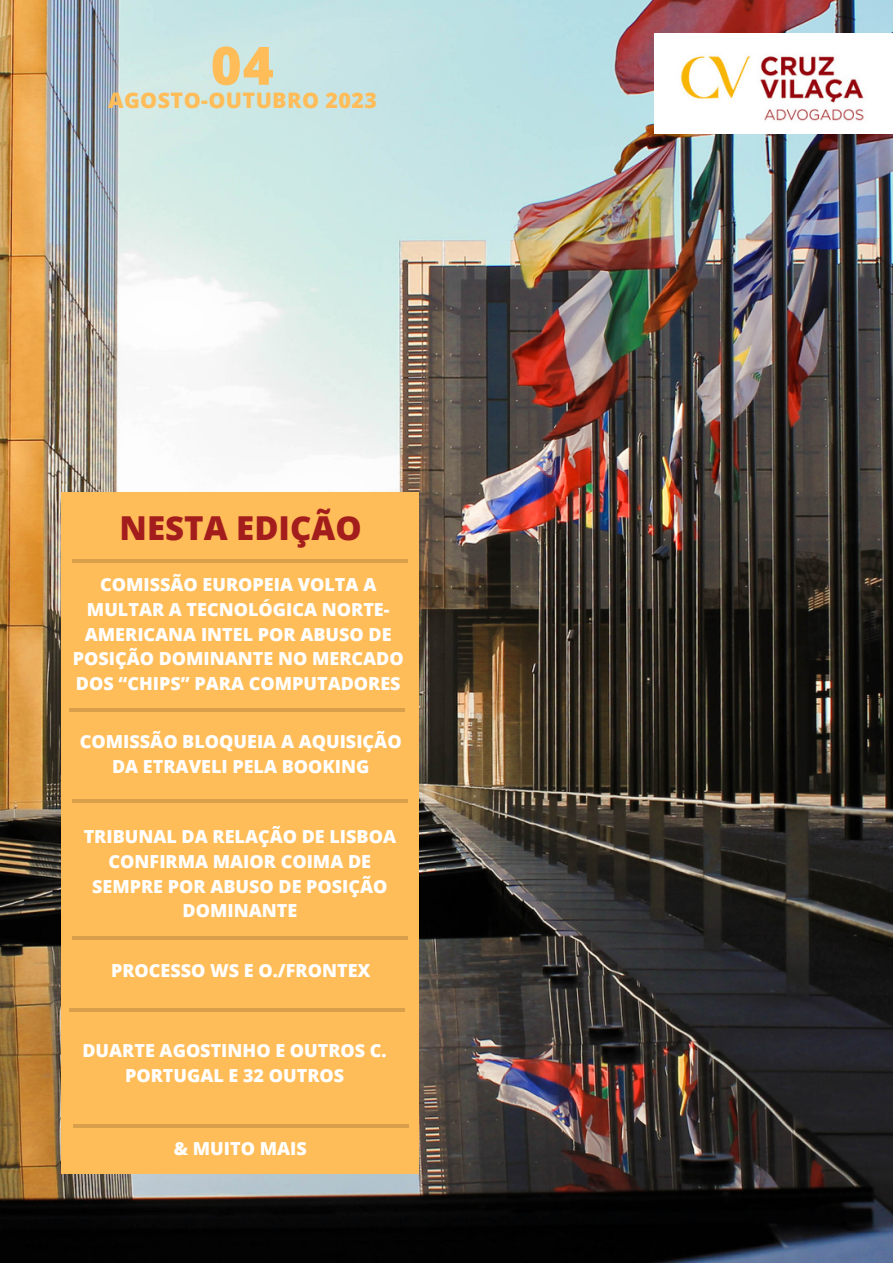
<style>
.page{position:relative;width:893px;height:1264px;background:#fff}
.page>*{position:absolute;margin:0;border:0;box-sizing:border-box;transform-origin:0 0}
.t1{font:800 52.95px "Open Sans";color:#ffbd59}
.t2{font:800 33px "Open Sans";color:#a41d1d}
.t3{font:800 21.45px "Open Sans";letter-spacing:.02em;color:#ffbd59}
.t4{font:800 18px/24.8px "Open Sans";color:#fff;text-align:center}
</style>
<div class="page">
<img style="left:0;top:0;width:892px;height:1262px">
<div style="left:61px;top:492px;width:357px;height:681px;background:#ffbd59"></div>
<hr style="left:72px;top:559px;width:335px;height:4px;background:#d9a04b">
<hr style="left:72px;top:799px;width:335px;height:4px;background:#d9a04b">
<img style="left:654px;top:33px;width:238px;height:100px">
<hr style="left:69px;top:1008px;width:335px;height:4px;background:#d9a04b">
<svg style="left:72px;top:936px;width:335px;height:3px"></svg>
<svg style="left:73px;top:1124px;width:335px;height:3px"></svg>
<hr style="left:69px;top:708px;width:335px;height:4px;background:#d9a04b">
<p class="t1" style="left:211px;top:28px;width:64px">04</p>
<p class="t3" style="left:108px;top:85px;width:270px">AGOSTO-OUTUBRO 2023</p>
<p class="t2" style="left:120px;top:505px;width:243px">NESTA EDIÇÃO</p>
<p class="t4" style="left:73px;top:571px;width:332px">COMISSÃO EUROPEIA VOLTA A<br>MULTAR A TECNOLÓGICA NORTE-<br>AMERICANA INTEL POR ABUSO DE<br>POSIÇÃO DOMINANTE NO MERCADO<br>DOS “CHIPS” PARA COMPUTADORES</p>
<p class="t4" style="left:80px;top:728px;width:323px">COMISSÃO BLOQUEIA A AQUISIÇÃO<br>DA ETRAVELI PELA BOOKING</p>
<p class="t4" style="left:84px;top:823px;width:314px">TRIBUNAL DA RELAÇÃO DE LISBOA<br>CONFIRMA MAIOR COIMA DE<br>SEMPRE POR ABUSO DE POSIÇÃO<br>DOMINANTE</p>
<p class="t4" style="left:111px;top:957px;width:261px">PROCESSO WS E O./FRONTEX</p>
<p class="t4" style="left:82px;top:1037px;width:306px">DUARTE AGOSTINHO E OUTROS C.<br>PORTUGAL E 32 OUTROS</p>
<p class="t4" style="left:174px;top:1136px;width:134px">&amp; MUITO MAIS</p>
</div>
